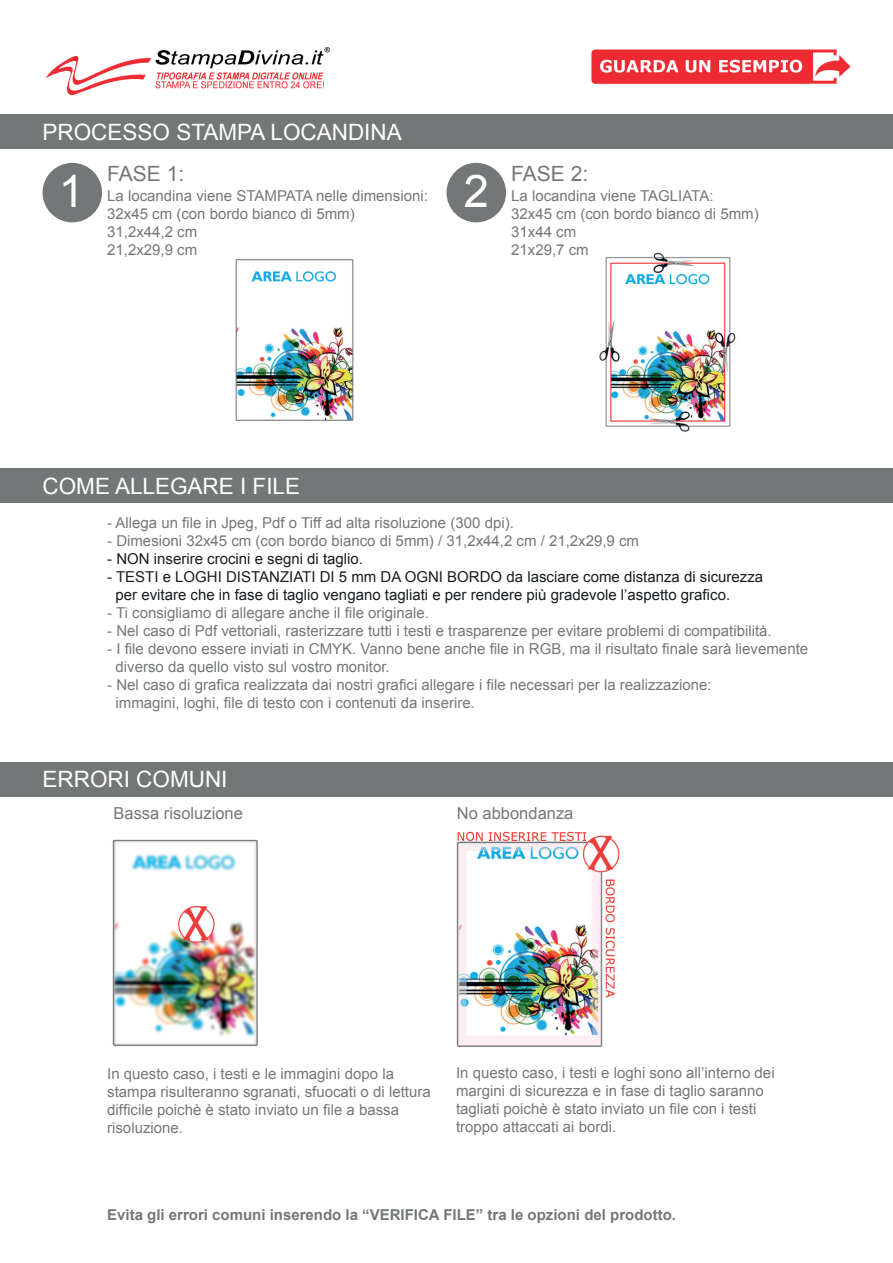
<style>
.page{position:relative;width:893px;height:1263px;background:#fff}
.page>*{position:absolute;margin:0;border:0;box-sizing:border-box;transform-origin:0 0}
.t1{font:45px "Arial";color:#fff}
.t2{font:22.5px "Arial";color:#fff}
.t3{font:21px "Arial";color:#747778}
.t4{font:16.5px "Arial";color:#747778}
.t5{font:15px/18px "Arial";color:#747778}
.t6{font:15px/18px "Arial";color:#181d20}
.t7{font:700 15px "Arial";color:#747778}
</style>
<div class="page">
<img style="left:45px;top:47px;width:285px;height:49px">
<img style="left:591px;top:49px;width:260px;height:35px">
<div style="left:0;top:115px;width:893px;height:34px;background:#747778"></div>
<div style="left:0;top:469px;width:893px;height:34px;background:#747778"></div>
<div style="left:0;top:762px;width:893px;height:34px;background:#747778"></div>
<div style="left:43px;top:163px;width:59px;height:59px;background:#747778;border-radius:50%"></div>
<div style="left:446px;top:163px;width:60px;height:59px;background:#747778;border-radius:50%"></div>
<img style="left:235px;top:259px;width:119px;height:162px">
<img style="left:599px;top:252px;width:137px;height:180px">
<img style="left:112px;top:839px;width:146px;height:207px">
<img style="left:456px;top:831px;width:164px;height:216px">
<h2 class="t2" style="left:43px;top:119px;width:361px">PROCESSO STAMPA LOCANDINA</h2>
<h3 class="t3" style="left:107px;top:162px;width:79px">FASE 1:</h3>
<h3 class="t3" style="left:511px;top:162px;width:79px">FASE 2:</h3>
<p class="t5" style="left:107px;top:187px;width:322px">La locandina viene STAMPATA nelle dimensioni:<br>32x45 cm (con bordo bianco di 5mm)<br>31,2x44,2 cm<br>21,2x29,9 cm</p>
<h1 class="t1" style="left:59px;top:167px;width:27px">1</h1>
<h1 class="t1" style="left:464px;top:167px;width:27px">2</h1>
<p class="t5" style="left:511px;top:187px;width:249px">La locandina viene TAGLIATA:<br>32x45 cm (con bordo bianco di 5mm)<br>31x44 cm<br>21x29,7 cm</p>
<h2 class="t2" style="left:43px;top:473px;width:259px">COME ALLEGARE I FILE</h2>
<p class="t5" style="left:107px;top:513px;width:408px">- Allega un file in Jpeg, Pdf o Tiff ad alta risoluzione (300 dpi).</p>
<p class="t5" style="left:107px;top:531px;width:533px">- Dimesioni 32x45 cm (con bordo bianco di 5mm) / 31,2x44,2 cm / 21,2x29,9 cm</p>
<p class="t6" style="left:107px;top:549px;width:257px">- NON inserire crocini e segni di taglio.</p>
<p class="t6" style="left:115px;top:567px;width:649px;text-indent:-8px">- TESTI e LOGHI DISTANZIATI DI 5 mm DA OGNI BORDO da lasciare come distanza di sicurezza per evitare che in fase di taglio vengano tagliati e per rendere più gradevole l’aspetto grafico.</p>
<p class="t5" style="left:107px;top:603px;width:323px">- Ti consigliamo di allegare anche il file originale.</p>
<p class="t5" style="left:107px;top:621px;width:666px">- Nel caso di Pdf vettoriali, rasterizzare tutti i testi e trasparenze per evitare problemi di compatibilità.</p>
<p class="t5" style="left:115px;top:639px;width:694px;text-indent:-8px">- I file devono essere inviati in CMYK. Vanno bene anche file in RGB, ma il risultato finale sarà lievemente diverso da quello visto sul vostro monitor.</p>
<p class="t5" style="left:115px;top:675px;width:598px;text-indent:-8px">- Nel caso di grafica realizzata dai nostri grafici allegare i file necessari per la realizzazione: immagini, loghi, file di testo con i contenuti da inserire.</p>
<h2 class="t2" style="left:43px;top:767px;width:186px">ERRORI COMUNI</h2>
<p class="t4" style="left:114px;top:804px;width:131px">Bassa risoluzione</p>
<p class="t4" style="left:457px;top:804px;width:118px">No abbondanza</p>
<p class="t5" style="left:107px;top:1065px;width:325px">In questo caso, i testi e le immagini dopo la stampa risulteranno sgranati, sfuocati o di lettura difficile poichè è stato inviato un file a bassa risoluzione.</p>
<p class="t5" style="left:456px;top:1064px;width:320px">In questo caso, i testi e loghi sono all’interno dei margini di sicurezza e in fase di taglio saranno tagliati poichè è stato inviato un file con i testi troppo attaccati ai bordi.</p>
<p class="t7" style="left:107px;top:1206px;width:570px">Evita gli errori comuni inserendo la “VERIFICA FILE” tra le opzioni del prodotto.</p>
</div>
